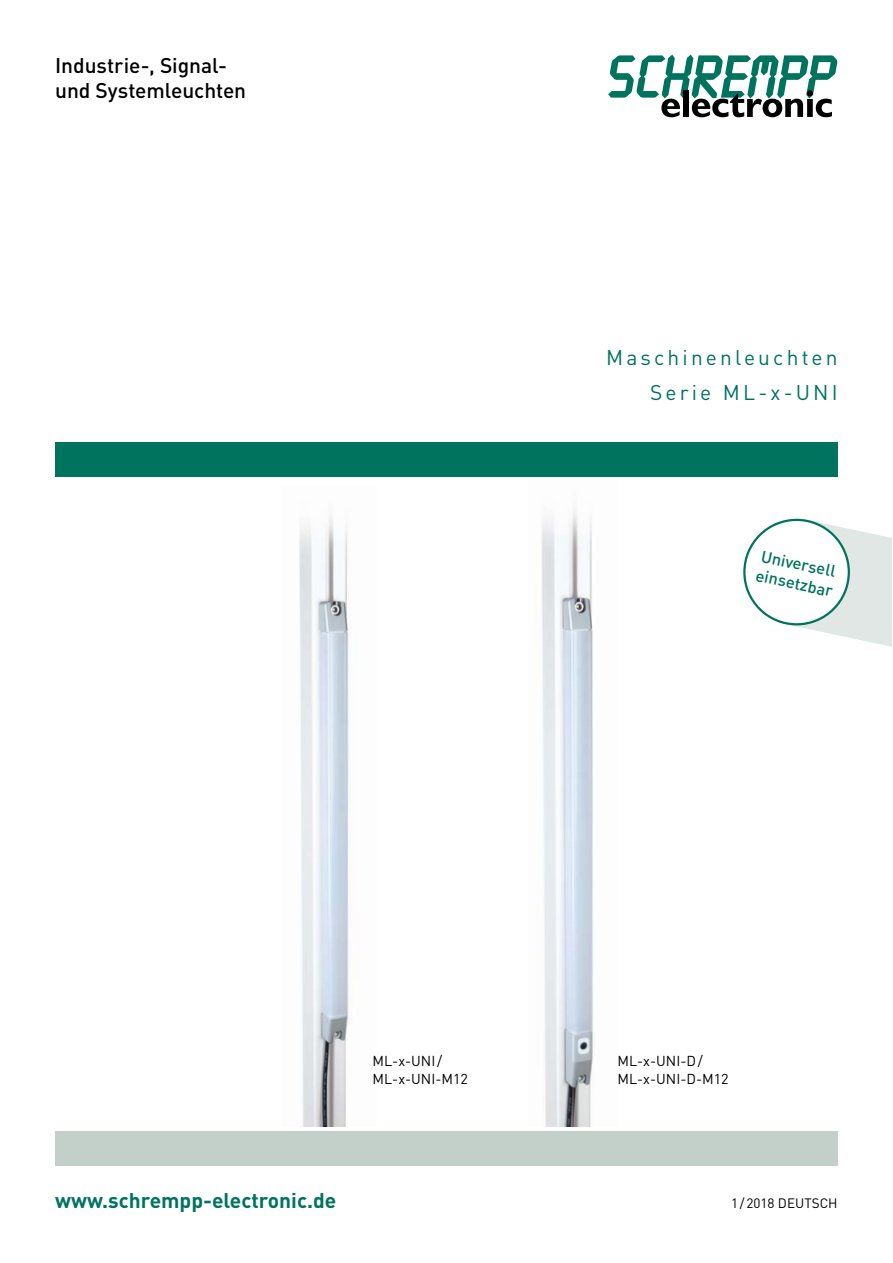
<style>
.page{position:relative;width:893px;height:1263px;background:#fff}
.page>*{position:absolute;margin:0;border:0;box-sizing:border-box;transform-origin:0 0}
.t1{font:500 21px/25.2px "DIN";letter-spacing:-.005em;color:#000}
.t2{font:21px/34.2px "DIN";letter-spacing:.15em;color:#00735f;text-align:right}
.t3{font:700 21px "DIN";color:#00735f}
.t4{font:500 16.5px/19.8px "DIN";color:#00735f}
.t5{font:14.25px/18px "DIN";color:#000}
.t6{font:13.5px "DIN";color:#000}
</style>
<div class="page">
<svg style="left:608px;top:55px;width:229px;height:62px"></svg>
<div style="left:55px;top:442px;width:783px;height:34px;background:#00735f"></div>
<div style="left:55px;top:1131px;width:783px;height:34px;background:#c3cfc9"></div>
<img style="left:541px;top:508px;width:53px;height:619px">
<img style="left:299px;top:516px;width:50px;height:611px">
<svg style="left:779px;top:519px;width:113px;height:128px"></svg>
<div style="left:744px;top:520px;width:105px;height:104px;background:#fff;border-radius:50%"></div>
<div style="left:743px;top:519px;width:107px;height:106px;border:2px solid #00735f;border-radius:50%"></div>
<h1 class="t1" style="left:55px;top:52px;width:192px">Industrie-, Signal&shy;und Systemleuchten</h1>
<h1 class="t2" style="left:606px;top:340px;width:233px">Maschinenleuchten<br>Serie ML-x-UNI</h1>
<p class="t4" style="left:762px;top:545px;width:80px;rotate:12deg">Universell einsetzbar</p>
<p class="t5" style="left:372px;top:1052px;width:97px">ML-x-UNI/<br>ML-x-UNI-M12</p>
<p class="t5" style="left:617px;top:1052px;width:113px">ML-x-UNI-D/<br>ML-x-UNI-D-M12</p>
<h1 class="t3" style="left:55px;top:1186px;width:283px">www.schrempp-electronic.de</h1>
<p class="t6" style="left:731px;top:1194px;width:108px">1 / 2018 DEUTSCH</p>
</div>
